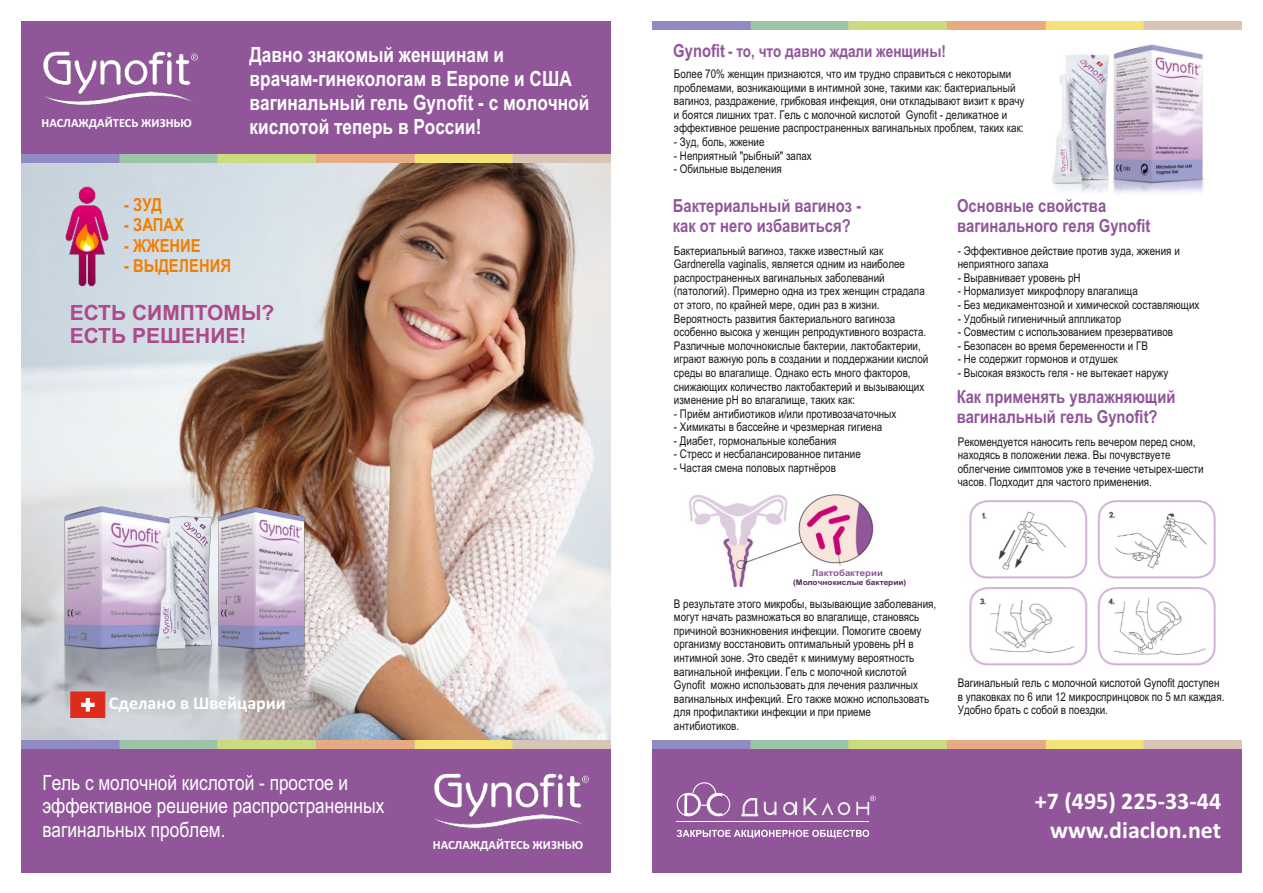
<style>
.page{position:relative;width:1263px;height:893px;background:#fff}
.page>*{position:absolute;margin:0;border:0;box-sizing:border-box;transform-origin:0 0}
.t1{font:34.2px/41.7px "Calibri";color:#fff}
.t2{font:700 24px/29.2px "Calibri";color:#fff;text-align:right}
.t3{font:700 21px/24px "Arial Narrow";color:#fff}
.t4{font:21px/23.9px "Arial Narrow";color:#fff}
.t5{font:700 21px/23.4px "Arial";color:#ad498c}
.t6{font:700 18px/20.5px "Arial Narrow";color:#905699}
.t7{font:700 18px "Arial Narrow";color:#f27e00}
.t8{font:700 18px "Calibri";color:#fff}
.t9{font:700 16.5px "Arial Narrow";color:#905699}
.t10{font:700 12.45px "Calibri";color:#fff}
.t11{font:12px/13.6px "Arial Narrow";color:#151616}
.t12{font:700 8.85px "Arial";color:#91569a;scale:1.08 1}
.t13{font:700 7.65px "Arial";color:#4b2c50;scale:1.08 1}
.s1{font-size:18px}
</style>
<div class="page">
<img style="left:1052px;top:44px;width:152px;height:149px">
<img style="left:689px;top:494px;width:185px;height:94px">
<div style="left:787px;top:566px;width:112px;height:24px;background:#fff"></div>
<img style="left:969px;top:500px;width:247px;height:166px">
<img style="left:653px;top:22px;width:589px;height:8px">
<div style="left:653px;top:741px;width:589px;height:131px;background:#91569a"></div>
<svg style="left:677px;top:830px;width:192px;height:8px"></svg>
<hr style="left:677px;top:821px;width:192px;height:1px;background:#fff">
<svg style="left:741px;top:798px;width:109px;height:18px;background:#a77bae"></svg>
<svg style="left:677px;top:782px;width:53px;height:34px;background:#a879af"></svg>
<svg style="left:856px;top:796px;width:20px;height:19px"></svg>
<img style="left:21px;top:22px;width:589px;height:850px">
<img style="left:44px;top:491px;width:281px;height:240px">
<img style="left:54px;top:180px;width:58px;height:112px">
<img style="left:42px;top:47px;width:156px;height:61px">
<img style="left:434px;top:769px;width:155px;height:61px">
<svg style="left:70px;top:692px;width:35px;height:26px"></svg>
<p class="t10" style="left:42px;top:118px;width:152px">НАСЛАЖДАЙТЕСЬ ЖИЗНЬЮ</p>
<h3 class="t3" style="left:250px;top:45px;width:341px">Давно знакомый женщинам и врачам-гинекологам в Европе и США вагинальный гель Gynofit - c молочной кислотой теперь в России!</h3>
<h1 class="t1" style="left:249px;top:70px;width:309px">Интимное здоровье?<br>Только с Gynofit!</h1>
<h3 class="t7" style="left:124px;top:198px;width:39px">- ЗУД</h3>
<h3 class="t7" style="left:124px;top:218px;width:62px">- ЗАПАХ</h3>
<h3 class="t7" style="left:124px;top:239px;width:78px">- ЖЖЕНИЕ</h3>
<h3 class="t7" style="left:124px;top:259px;width:108px">- ВЫДЕЛЕНИЯ</h3>
<h3 class="t5" style="left:70px;top:303px;width:206px">ЕСТЬ СИМПТОМЫ?<br>ЕСТЬ РЕШЕНИЕ!</h3>
<h3 class="t8" style="left:109px;top:696px;width:179px">Сделано в Швейцарии</h3>
<h3 class="t4" style="left:42px;top:772px;width:343px">Гель с молочной кислотой - простое и эффективное решение распространенных вагинальных проблем.</h3>
<p class="t10" style="left:433px;top:840px;width:152px">НАСЛАЖДАЙТЕСЬ ЖИЗНЬЮ</p>
<h3 class="t9" style="left:673px;top:45px;width:274px"><span class="s1">Gynofit</span> - то, что давно ждали женщины!</h3>
<p class="t11" style="left:674px;top:68px;width:352px">Более 70% женщин признаются, что им трудно справиться с некоторыми проблемами, возникающими в интимной зоне, такими как: бактериальный вагиноз, раздражение, грибковая инфекция, они откладывают визит к врачу и боятся лишних трат. Гель с молочной кислотой Gynofit - деликатное и эффективное решение распространенных вагинальных проблем, таких как:</p>
<p class="t11" style="left:674px;top:136px;width:92px">- Зуд, боль, жжение</p>
<p class="t11" style="left:674px;top:150px;width:139px">- Неприятный "рыбный" запах</p>
<p class="t11" style="left:674px;top:163px;width:109px">- Обильные выделения</p>
<h3 class="t6" style="left:673px;top:197px;width:190px">Бактериальный вагиноз - как от него избавиться?</h3>
<p class="t11" style="left:674px;top:245px;width:256px">Бактериальный вагиноз, также известный как Gardnerella vaginalis, является одним из наиболее распространенных вагинальных заболеваний (патологий). Примерно одна из трех женщин страдала от этого, по крайней мере, один раз в жизни.<br>Вероятность развития бактериального вагиноза особенно высока у женщин репродуктивного возраста.<br>Различные молочнокислые бактерии, лактобактерии, играют важную роль в создании и поддержании кислой среды во влагалище. Однако есть много факторов, снижающих количество лактобактерий и вызывающих изменение pH во влагалище, таких как:</p>
<p class="t11" style="left:674px;top:408px;width:224px">- Приём антибиотиков и/или противозачаточных</p>
<p class="t11" style="left:674px;top:421px;width:210px">- Химикаты в бассейне и чрезмерная гигиена</p>
<p class="t11" style="left:674px;top:435px;width:164px">- Диабет, гормональные колебания</p>
<p class="t11" style="left:674px;top:448px;width:188px">- Стресс и несбалансированное питание</p>
<p class="t11" style="left:674px;top:462px;width:163px">- Частая смена половых партнёров</p>
<h3 class="t6" style="left:957px;top:197px;width:195px">Основные свойства вагинального геля Gynofit</h3>
<p class="t11" style="left:958px;top:245px;width:223px">- Эффективное действие против зуда, жжения и неприятного запаха</p>
<p class="t11" style="left:958px;top:272px;width:124px">- Выравнивает уровень pH</p>
<p class="t11" style="left:958px;top:285px;width:181px">- Нормализует микрофлору влагалища</p>
<p class="t11" style="left:958px;top:299px;width:243px">- Без медикаментозной и химической составляющих</p>
<p class="t11" style="left:958px;top:313px;width:165px">- Удобный гигиеничный аппликатор</p>
<p class="t11" style="left:958px;top:326px;width:217px">- Совместим с использованием презервативов</p>
<p class="t11" style="left:958px;top:340px;width:192px">- Безопасен во время беременности и ГВ</p>
<p class="t11" style="left:958px;top:353px;width:161px">- Не содержит гормонов и отдушек</p>
<p class="t11" style="left:958px;top:367px;width:212px">- Высокая вязкость геля - не вытекает наружу</p>
<h3 class="t6" style="left:957px;top:388px;width:220px">Как применять увлажняющий вагинальный гель Gynofit?</h3>
<p class="t11" style="left:958px;top:436px;width:247px">Рекомендуется наносить гель вечером перед сном, находясь в положении лежа. Вы почувствуете облегчение симптомов уже в течение четырех-шести часов. Подходит для частого применения.</p>
<p class="t12" style="left:812px;top:570px;width:67px">Лактобактерии</p>
<p class="t13" style="left:793px;top:579px;width:106px">(Молочнокислые бактерии)</p>
<p class="t11" style="left:674px;top:598px;width:264px">В результате этого микробы, вызывающие заболевания, могут начать размножаться во влагалище, становясь причиной возникновения инфекции. Помогите своему организму восстановить оптимальный уровень рН в интимной зоне. Это сведёт к минимуму вероятность вагинальной инфекции. Гель с молочной кислотой Gynofit можно использовать для лечения различных вагинальных инфекций. Его также можно использовать для профилактики инфекции и при приеме антибиотиков.</p>
<p class="t11" style="left:958px;top:677px;width:268px">Вагинальный гель с молочной кислотой Gynofit доступен в упаковках по 6 или 12 микроспринцовок по 5 мл каждая.<br>Удобно брать с собой в поездки.</p>
<h2 class="t2" style="left:1035px;top:788px;width:188px">+7 (495) 225-33-44 www.diaclon.net</h2>
</div>
